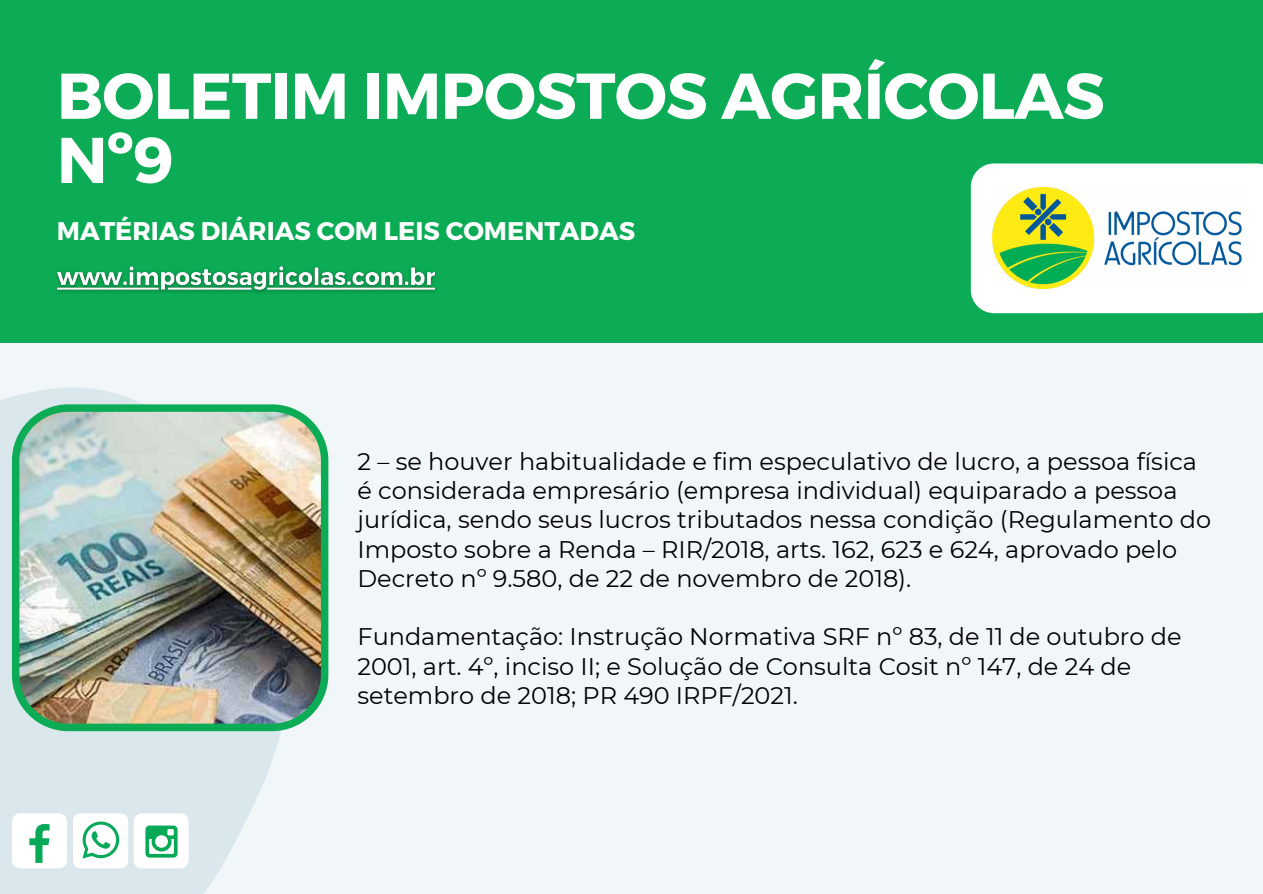
<style>
.page{position:relative;width:1263px;height:894px;background:#fff}
.page>*{position:absolute;margin:0;border:0;box-sizing:border-box;transform-origin:0 0}
.t1{font:700 64.5px "Montserrat";letter-spacing:-.01em;color:#fff}
.t2{font:700 25.5px "Montserrat";color:#fff}
.t3{font:24px/29.2px "Montserrat";color:#000}
</style>
<div class="page">
<div style="left:0;top:0;width:1263px;height:343px;background:#0bac55"></div>
<div style="left:0;top:343px;width:1263px;height:550px;background:#f1f6f8"></div>
<svg style="left:0;top:388px;width:281px;height:505px;fill:#dae7ed"></svg>
<img style="left:12px;top:404px;width:316px;height:327px">
<div style="left:73px;top:813px;width:55px;height:55px;background:#fff;border-radius:7px"></div>
<svg style="left:82px;top:821px;width:37px;height:37px"></svg>
<div style="left:12px;top:813px;width:55px;height:55px;background:#fff;border-radius:8px"></div>
<svg style="left:29px;top:824px;width:21px;height:38px"></svg>
<div style="left:134px;top:813px;width:55px;height:55px;background:#fff;border-radius:8px"></div>
<svg style="left:145px;top:825px;width:33px;height:32px"></svg>
<div style="left:971px;top:163px;width:292px;height:150px;background:#fff"></div>
<img style="left:993px;top:188px;width:250px;height:101px">
<img style="left:56px;top:266px;width:380px;height:27px">
<p class="t1" style="left:57px;top:54px;width:1049px">BOLETIM IMPOSTOS AGRÍCOLAS</p>
<p class="t1" style="left:57px;top:118px;width:118px">Nº9</p>
<p class="t2" style="left:57px;top:215px;width:580px">MATÉRIAS DIÁRIAS COM LEIS COMENTADAS</p>
<p class="t3" style="left:357px;top:446px;width:855px">2 – se houver habitualidade e fim especulativo de lucro, a pessoa física é considerada empresário (empresa individual) equiparado a pessoa jurídica, sendo seus lucros tributados nessa condição (Regulamento do Imposto sobre a Renda – RIR/2018, arts. 162, 623 e 624, aprovado pelo Decreto nº 9.580, de 22 de novembro de 2018).</p>
<p class="t3" style="left:357px;top:622px;width:826px">Fundamentação: Instrução Normativa SRF nº 83, de 11 de outubro de<br>2001, art. 4º, inciso II; e Solução de Consulta Cosit nº 147, de 24 de setembro de 2018; PR 490 IRPF/2021.</p>
</div>
